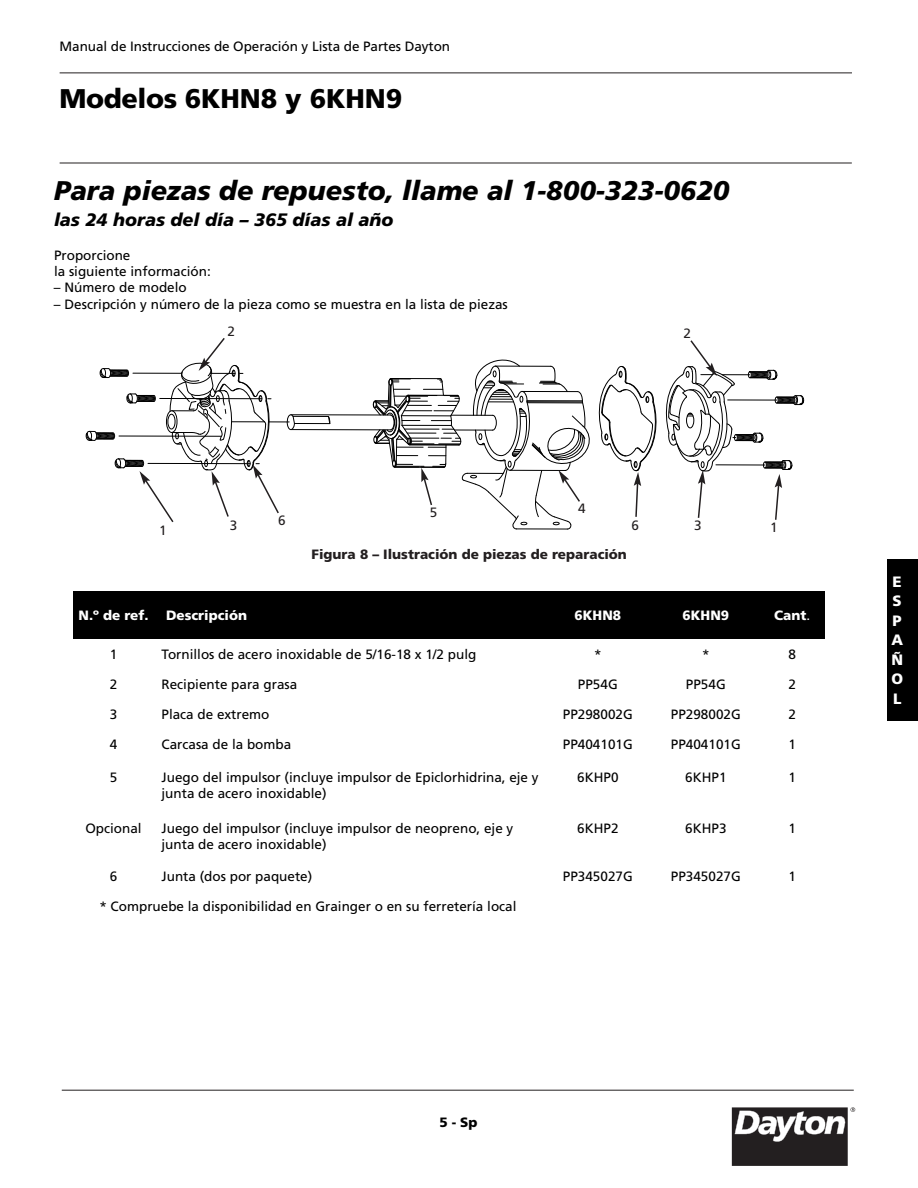
<style>
.page{position:relative;width:918px;height:1188px;background:#fff}
.page>*{position:absolute;margin:0;border:0;box-sizing:border-box;transform-origin:0 0}
.t1{font:italic 900 27px "Frutiger";color:#000}
.t2{font:900 27px "Frutiger";letter-spacing:-.005em;color:#000}
.t3{font:italic 900 18px "Frutiger";color:#000}
.t4{font:900 15px/19.5px "Frutiger";color:#fff;text-align:justify}
.t5{font:13.5px/16.2px "Frutiger";color:#000}
.t6{font:900 13.5px "Frutiger";color:#231f20}
.t7{font:900 13.5px "Frutiger";color:#fff}
.t8{font:13.5px "Frutiger";color:#231f20}
.t9{font:900 13.5px "Frutiger";color:#000}
.s1{font-weight:400}
</style>
<div class="page">
<hr style="left:62px;top:1090px;width:792px;height:1px;background:#231f20">
<hr style="left:60px;top:73px;width:792px;height:1px;background:#231f20">
<hr style="left:60px;top:163px;width:792px;height:1px;background:#231f20">
<div style="left:73px;top:592px;width:81px;height:48px;background:#000"></div>
<div style="left:154px;top:592px;width:390px;height:48px;background:#000"></div>
<div style="left:544px;top:592px;width:108px;height:48px;background:#000"></div>
<div style="left:652px;top:592px;width:108px;height:48px;background:#000"></div>
<div style="left:760px;top:592px;width:65px;height:48px;background:#000"></div>
<hr style="left:291px;top:414px;width:99px;height:1px;background:#000">
<hr style="left:291px;top:429px;width:99px;height:1px;background:#000">
<hr style="left:294px;top:423px;width:36px;height:1px;background:#000">
<hr style="left:293px;top:416px;width:35px;height:1px;background:#000">
<svg style="left:327px;top:415px;width:4px;height:10px"></svg>
<svg style="left:372px;top:359px;width:285px;height:171px"></svg>
<svg style="left:86px;top:338px;width:210px;height:185px"></svg>
<svg style="left:665px;top:340px;width:140px;height:180px"></svg>
<svg style="left:732px;top:1107px;width:123px;height:59px"></svg>
<div style="left:887px;top:559px;width:31px;height:162px;background:#000"></div>
<p class="t5" style="left:60px;top:39px;width:392px">Manual de Instrucciones de Operación y Lista de Partes Dayton</p>
<h1 class="t2" style="left:60px;top:88px;width:344px">Modelos 6KHN8 y 6KHN9</h1>
<h1 class="t1" style="left:54px;top:180px;width:677px">Para piezas de repuesto, llame al 1-800-323-0620</h1>
<h2 class="t3" style="left:54px;top:212px;width:341px">las 24 horas del día – 365 días al año</h2>
<p class="t5" style="left:54px;top:248px;width:158px">Proporcione<br>la siguiente información:</p>
<p class="t5" style="left:54px;top:281px;width:134px">– Número de modelo</p>
<p class="t5" style="left:54px;top:297px;width:455px">– Descripción y número de la pieza como se muestra en la lista de piezas</p>
<p class="t8" style="left:227px;top:326px;width:9px">2</p>
<p class="t8" style="left:683px;top:328px;width:9px">2</p>
<p class="t8" style="left:159px;top:525px;width:9px">1</p>
<p class="t8" style="left:230px;top:520px;width:9px">3</p>
<p class="t8" style="left:278px;top:515px;width:9px">6</p>
<p class="t8" style="left:430px;top:507px;width:9px">5</p>
<p class="t8" style="left:578px;top:503px;width:9px">4</p>
<p class="t8" style="left:631px;top:520px;width:9px">6</p>
<p class="t8" style="left:694px;top:520px;width:9px">3</p>
<p class="t8" style="left:770px;top:522px;width:9px">1</p>
<p class="t6" style="left:312px;top:549px;width:317px">Figura 8 – Ilustración de piezas de reparación</p>
<p class="t7" style="left:79px;top:610px;width:72px">N.º de ref.</p>
<p class="t7" style="left:166px;top:610px;width:83px">Descripción</p>
<p class="t7" style="left:575px;top:610px;width:48px">6KHN8</p>
<p class="t7" style="left:683px;top:610px;width:48px">6KHN9</p>
<p class="t7" style="left:774px;top:610px;width:38px">Cant<span class="s1">.</span></p>
<p class="t5" style="left:110px;top:647px;width:9px">1</p>
<p class="t5" style="left:162px;top:647px;width:316px">Tornillos de acero inoxidable de 5/16-18 x 1/2 pulg</p>
<p class="t5" style="left:594px;top:647px;width:9px">*</p>
<p class="t5" style="left:702px;top:647px;width:9px">*</p>
<p class="t5" style="left:789px;top:647px;width:9px">8</p>
<p class="t5" style="left:110px;top:677px;width:9px">2</p>
<p class="t5" style="left:162px;top:677px;width:137px">Recipiente para grasa</p>
<p class="t5" style="left:578px;top:677px;width:41px">PP54G</p>
<p class="t5" style="left:686px;top:677px;width:41px">PP54G</p>
<p class="t5" style="left:789px;top:677px;width:9px">2</p>
<p class="t5" style="left:110px;top:707px;width:9px">3</p>
<p class="t5" style="left:162px;top:707px;width:110px">Placa de extremo</p>
<p class="t5" style="left:563px;top:707px;width:71px">PP298002G</p>
<p class="t5" style="left:671px;top:707px;width:71px">PP298002G</p>
<p class="t5" style="left:789px;top:707px;width:9px">2</p>
<p class="t5" style="left:110px;top:737px;width:9px">4</p>
<p class="t5" style="left:162px;top:737px;width:131px">Carcasa de la bomba</p>
<p class="t5" style="left:563px;top:737px;width:71px">PP404101G</p>
<p class="t5" style="left:671px;top:737px;width:71px">PP404101G</p>
<p class="t5" style="left:789px;top:737px;width:9px">1</p>
<p class="t5" style="left:110px;top:770px;width:9px">5</p>
<p class="t5" style="left:162px;top:770px;width:379px">Juego del impulsor (incluye impulsor de Epiclorhidrina, eje y junta de acero inoxidable)</p>
<p class="t5" style="left:577px;top:770px;width:43px">6KHP0</p>
<p class="t5" style="left:685px;top:770px;width:43px">6KHP1</p>
<p class="t5" style="left:789px;top:770px;width:9px">1</p>
<p class="t5" style="left:85px;top:821px;width:58px">Opcional</p>
<p class="t5" style="left:162px;top:821px;width:353px">Juego del impulsor (incluye impulsor de neopreno, eje y junta de acero inoxidable)</p>
<p class="t5" style="left:577px;top:821px;width:43px">6KHP2</p>
<p class="t5" style="left:685px;top:821px;width:43px">6KHP3</p>
<p class="t5" style="left:789px;top:821px;width:9px">1</p>
<p class="t5" style="left:110px;top:870px;width:9px">6</p>
<p class="t5" style="left:162px;top:870px;width:152px">Junta (dos por paquete)</p>
<p class="t5" style="left:563px;top:870px;width:71px">PP345027G</p>
<p class="t5" style="left:671px;top:870px;width:71px">PP345027G</p>
<p class="t5" style="left:789px;top:870px;width:9px">1</p>
<p class="t5" style="left:99px;top:900px;width:419px">* Compruebe la disponibilidad en Grainger o en su ferretería local</p>
<p class="t9" style="left:439px;top:1117px;width:39px">5-Sp</p>
<p class="t4" style="left:891px;top:573px;width:13px">E S P A Ñ O L</p>
</div>
